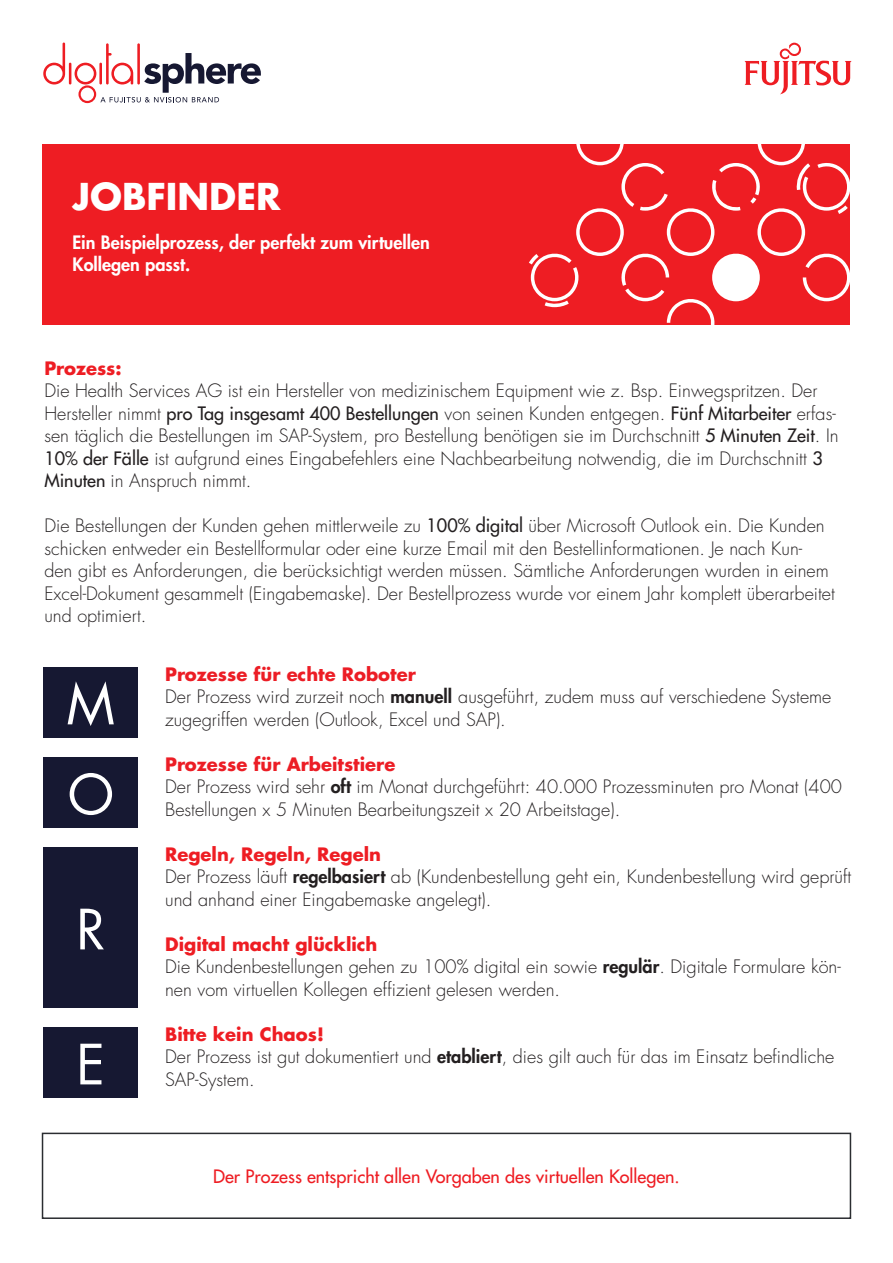
<style>
.page{position:relative;width:893px;height:1263px;background:#fff}
.page>*{position:absolute;margin:0;border:0;box-sizing:border-box;transform-origin:0 0}
.t1{font:54px "Futura Std";color:#fff}
.t2{font:700 36px "Futura Std";color:#fff}
.t3{font:300 18px/22.5px "Futura Std";color:#231f20}
.t4{font:700 18px "Futura Std";color:#ee1d23}
.t5{font:800 18px/21.6px "Futura Std";color:#fff}
.t6{font:500 18px "Futura Std";color:#ee1d23}
.t7{font:700 18px "Futura Std";color:#ec1d25}
.s1{font-weight:500}
.s2{font-weight:800}
</style>
<div class="page">
<div style="left:43px;top:144px;width:807px;height:180px;background:#ee1d23"></div>
<svg style="left:43px;top:43px;width:22px;height:42px"></svg>
<hr style="left:69px;top:63px;width:2px;height:21px;background:#ee1d23">
<svg style="left:75px;top:43px;width:186px;height:60px"></svg>
<svg style="left:529px;top:43px;width:323px;height:282px"></svg>
<div style="left:43px;top:667px;width:95px;height:70px;background:#161832"></div>
<div style="left:44px;top:757px;width:94px;height:70px;background:#161832"></div>
<div style="left:44px;top:847px;width:94px;height:160px;background:#161832"></div>
<div style="left:43px;top:1027px;width:95px;height:70px;background:#161832"></div>
<div style="left:42px;top:1133px;width:809px;height:86px;border:2px solid #2b2d31"></div>
<p class="t2" style="left:73px;top:172px;width:210px">JOBFINDER</p>
<p class="t5" style="left:73px;top:231px;width:359px">Ein Beispielprozess, der perfekt zum virtuellen<br>Kollegen passt.</p>
<p class="t4" style="left:44px;top:356px;width:79px">Prozess:</p>
<p class="t3" style="left:44px;top:380px;width:796px">Die Health Services AG ist ein Hersteller von medizinischem Equipment wie z. Bsp. Einwegspritzen. Der Hersteller nimmt <span class="s1">pro Tag insgesamt 400 Bestellungen</span> von seinen Kunden entgegen. <span class="s1">Fünf Mitarbeiter</span> erfas&shy;sen täglich die Bestellungen im SAP-System, pro Bestellung benötigen sie im Durchschnitt <span class="s1">5 Minuten Zeit</span>. In <span class="s1">10% der Fälle</span> ist aufgrund eines Eingabefehlers eine Nachbearbeitung notwendig, die im Durchschnitt <span class="s1">3<br>Minuten</span> in Anspruch nimmt.</p>
<p class="t3" style="left:44px;top:515px;width:792px">Die Bestellungen der Kunden gehen mittlerweile zu <span class="s1">100% digital</span> über Microsoft Outlook ein. Die Kunden schicken entweder ein Bestellformular oder eine kurze Email mit den Bestellinformationen. Je nach Kun&shy;den gibt es Anforderungen, die berücksichtigt werden müssen. Sämtliche Anforderungen wurden in einem Excel-Dokument gesammelt (Eingabemaske). Der Bestellprozess wurde vor einem Jahr komplett überarbeitet und optimiert.</p>
<p class="t7" style="left:165px;top:662px;width:252px">Prozesse für echte Roboter</p>
<p class="t3" style="left:165px;top:686px;width:668px">Der Prozess wird zurzeit noch <span class="s2">manuell</span> ausgeführt, zudem muss auf verschiedene Systeme zugegriffen werden (Outlook, Excel und SAP).</p>
<p class="t7" style="left:165px;top:752px;width:232px">Prozesse für Arbeitstiere</p>
<p class="t3" style="left:165px;top:776px;width:678px">Der Prozess wird sehr <span class="s2">oft</span> im Monat durchgeführt: 40.000 Prozessminuten pro Monat (400<br>Bestellungen x 5 Minuten Bearbeitungszeit x 20 Arbeitstage).</p>
<p class="t4" style="left:165px;top:842px;width:217px">Regeln, Regeln, Regeln</p>
<p class="t3" style="left:165px;top:866px;width:687px">Der Prozess läuft <span class="s2">regelbasiert</span> ab (Kundenbestellung geht ein, Kundenbestellung wird geprüft und anhand einer Eingabemaske angelegt).</p>
<p class="t4" style="left:165px;top:932px;width:214px">Digital macht glücklich</p>
<p class="t3" style="left:165px;top:956px;width:677px">Die Kundenbestellungen gehen zu 100% digital ein sowie <span class="s2">regulär</span>. Digitale Formulare kön&shy;nen vom virtuellen Kollegen effizient gelesen werden.</p>
<p class="t4" style="left:165px;top:1022px;width:160px">Bitte kein Chaos!</p>
<p class="t3" style="left:165px;top:1046px;width:671px">Der Prozess ist gut dokumentiert und <span class="s2">etabliert</span>, dies gilt auch für das im Einsatz befindliche<br>SAP-System.</p>
<p class="t1" style="left:66px;top:670px;width:50px">M</p>
<p class="t1" style="left:68px;top:760px;width:48px">O</p>
<p class="t1" style="left:76px;top:895px;width:31px">R</p>
<p class="t1" style="left:76px;top:1030px;width:30px">E</p>
<p class="t6" style="left:213px;top:1165px;width:468px">Der Prozess entspricht allen Vorgaben des virtuellen Kollegen.</p>
</div>
